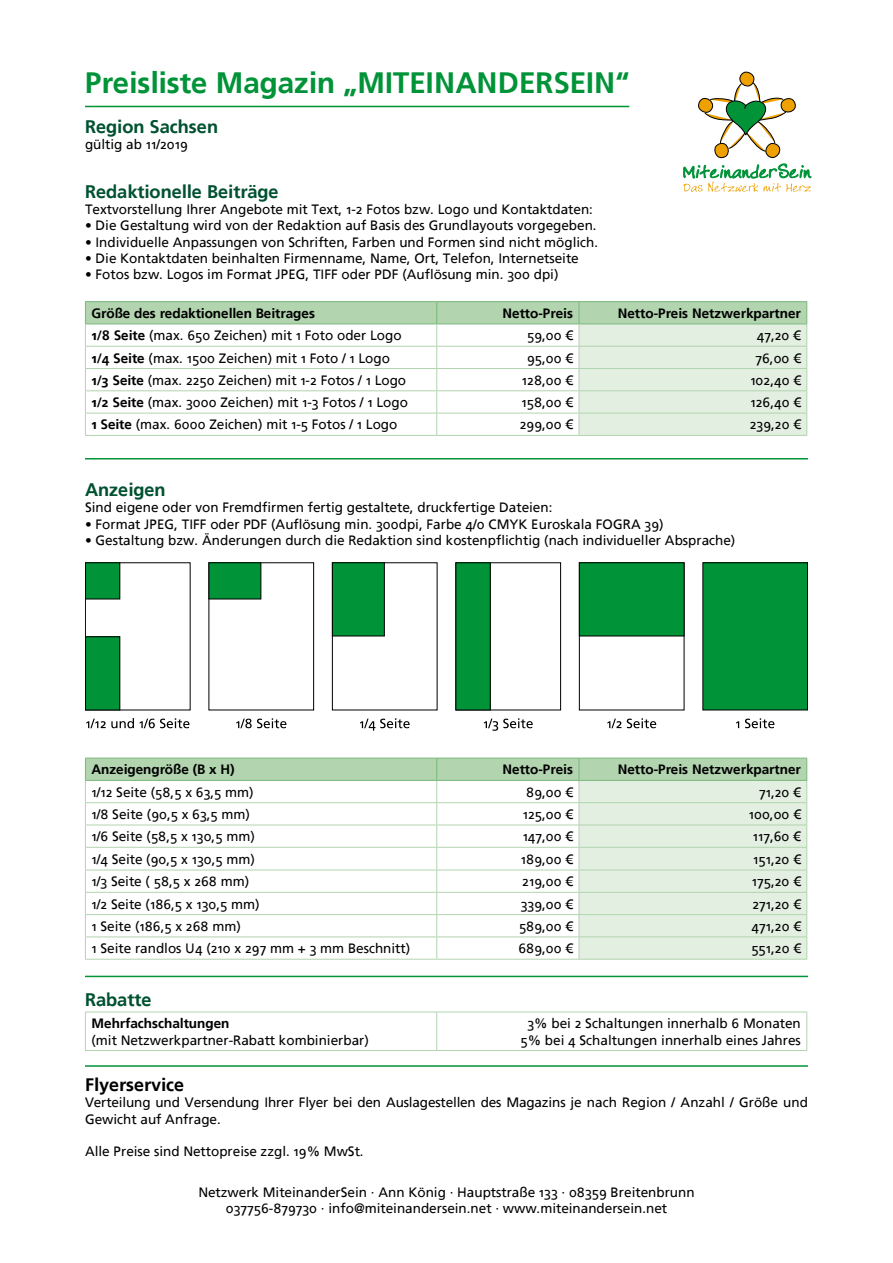
<style>
.page{position:relative;width:893px;height:1263px;background:#fff}
.page>*{position:absolute;margin:0;border:0;box-sizing:border-box;transform-origin:0 0}
.t1{font:700 29.4px "Frutiger Linotype";color:#009338}
.t2{font:700 18.15px "Frutiger Linotype";color:#005131}
.t3{font:700 18px "Frutiger Linotype";color:#000}
.t4{font:13.5px/16.2px "Frutiger Linotype";color:#000;text-align:center}
.t5{font:700 13.5px "Frutiger Linotype";color:#000}
.s1{font-weight:700}
</style>
<div class="page">
<svg style="left:683px;top:72px;width:128px;height:120px"></svg>
<hr style="left:85px;top:1012px;width:352px;height:1px;background:#b2d4af">
<hr style="left:85px;top:1012px;width:1px;height:38px;background:#b2d4af">
<hr style="left:437px;top:1012px;width:370px;height:1px;background:#b2d4af">
<hr style="left:436px;top:1012px;width:1px;height:38px;background:#b2d4af">
<hr style="left:806px;top:1012px;width:1px;height:38px;background:#b2d4af">
<hr style="left:85px;top:1050px;width:352px;height:1px;background:#b2d4af">
<hr style="left:437px;top:1050px;width:370px;height:1px;background:#b2d4af">
<hr style="left:85px;top:458px;width:723px;height:1px;background:#009338">
<hr style="left:85px;top:435px;width:352px;height:1px;background:#b2d4af">
<hr style="left:437px;top:435px;width:142px;height:1px;background:#b2d4af">
<hr style="left:579px;top:435px;width:228px;height:1px;background:#b2d4af">
<hr style="left:85px;top:301px;width:352px;height:1px;background:#79b87b">
<hr style="left:437px;top:301px;width:142px;height:1px;background:#79b87b">
<hr style="left:579px;top:301px;width:228px;height:1px;background:#79b87b">
<svg style="left:85px;top:302px;width:722px;height:133px"></svg>
<hr style="left:85px;top:324px;width:352px;height:1px;background:#79b87b">
<hr style="left:437px;top:324px;width:142px;height:1px;background:#79b87b">
<hr style="left:579px;top:324px;width:228px;height:1px;background:#79b87b">
<hr style="left:85px;top:1065px;width:723px;height:2px;background:#009338">
<hr style="left:85px;top:959px;width:352px;height:1px;background:#b2d4af">
<hr style="left:437px;top:959px;width:142px;height:1px;background:#b2d4af">
<hr style="left:579px;top:959px;width:228px;height:1px;background:#b2d4af">
<svg style="left:85px;top:758px;width:722px;height:201px"></svg>
<hr style="left:85px;top:780px;width:352px;height:1px;background:#79b87b">
<hr style="left:437px;top:780px;width:142px;height:1px;background:#79b87b">
<hr style="left:579px;top:780px;width:228px;height:1px;background:#79b87b">
<hr style="left:85px;top:976px;width:723px;height:1px;background:#009338">
<hr style="left:85px;top:106px;width:544px;height:1px;background:#009338">
<div style="left:209px;top:562px;width:105px;height:148px;border:1px solid #000"></div>
<div style="left:455px;top:562px;width:106px;height:148px;border:1px solid #000"></div>
<div style="left:579px;top:562px;width:105px;height:148px;border:1px solid #000"></div>
<div style="left:703px;top:563px;width:104px;height:147px;background:#009338"></div>
<div style="left:702px;top:562px;width:106px;height:148px;border:1px solid #000"></div>
<div style="left:579px;top:563px;width:105px;height:73px;background:#009338"></div>
<div style="left:579px;top:562px;width:105px;height:74px;border:1px solid #000"></div>
<div style="left:332px;top:563px;width:52px;height:73px;background:#009338"></div>
<div style="left:332px;top:562px;width:53px;height:74px;border:1px solid #000"></div>
<div style="left:456px;top:563px;width:34px;height:147px;background:#009338"></div>
<div style="left:455px;top:562px;width:36px;height:148px;border:1px solid #000"></div>
<div style="left:209px;top:563px;width:52px;height:36px;background:#009338"></div>
<div style="left:209px;top:562px;width:52px;height:37px;border:1px solid #000"></div>
<div style="left:85px;top:563px;width:35px;height:36px;background:#009338"></div>
<div style="left:85px;top:562px;width:35px;height:37px;border:1px solid #000"></div>
<div style="left:85px;top:637px;width:35px;height:73px;background:#009338"></div>
<div style="left:85px;top:636px;width:35px;height:74px;border:1px solid #000"></div>
<svg style="left:86px;top:718px;width:103px;height:10px"></svg>
<svg style="left:236px;top:718px;width:50px;height:10px"></svg>
<svg style="left:360px;top:718px;width:50px;height:13px"></svg>
<svg style="left:484px;top:718px;width:49px;height:13px"></svg>
<svg style="left:607px;top:719px;width:14px;height:9px"></svg>
<svg style="left:627px;top:718px;width:29px;height:10px"></svg>
<svg style="left:736px;top:721px;width:3px;height:7px"></svg>
<svg style="left:745px;top:718px;width:29px;height:10px"></svg>
<h1 class="t1" style="left:85px;top:65px;width:546px">Preisliste Magazin „MITEINANDERSEIN“</h1>
<h2 class="t2" style="left:85px;top:115px;width:135px">Region Sachsen</h2>
<p class="t4" style="left:85px;top:136px;width:104px">gültig ab 11/2019</p>
<h2 class="t2" style="left:85px;top:181px;width:195px">Redaktionelle Beiträge</h2>
<p class="t4" style="left:85px;top:201px;width:509px">Textvorstellung Ihrer Angebote mit Text, 1-2 Fotos bzw. Logo und Kontaktdaten:</p>
<p class="t4" style="left:85px;top:218px;width:513px">• Die Gestaltung wird von der Redaktion auf Basis des Grundlayouts vorgegeben.</p>
<p class="t4" style="left:85px;top:234px;width:515px">• Individuelle Anpassungen von Schriften, Farben und Formen sind nicht möglich.</p>
<p class="t4" style="left:85px;top:250px;width:495px">• Die Kontaktdaten beinhalten Firmenname, Name, Ort, Telefon, Internetseite</p>
<p class="t4" style="left:85px;top:266px;width:475px">• Fotos bzw. Logos im Format JPEG, TIFF oder PDF (Auflösung min. 300 dpi)</p>
<p class="t5" style="left:91px;top:305px;width:225px">Größe des redaktionellen Beitrages</p>
<p class="t5" style="left:502px;top:305px;width:72px">Netto-Preis</p>
<p class="t5" style="left:618px;top:305px;width:185px">Netto-Preis Netzwerkpartner</p>
<p class="t4" style="left:91px;top:327px;width:312px"><span class="s1">1/8 Seite</span> (max. 650 Zeichen) mit 1 Foto oder Logo</p>
<p class="t4" style="left:527px;top:327px;width:47px">59,00 €</p>
<p class="t4" style="left:757px;top:327px;width:45px">47,20 €</p>
<p class="t4" style="left:91px;top:350px;width:300px"><span class="s1">1/4 Seite</span> (max. 1500 Zeichen) mit 1 Foto / 1 Logo</p>
<p class="t4" style="left:527px;top:350px;width:47px">95,00 €</p>
<p class="t4" style="left:755px;top:350px;width:47px">76,00 €</p>
<p class="t4" style="left:91px;top:372px;width:316px"><span class="s1">1/3 Seite</span> (max. 2250 Zeichen) mit 1-2 Fotos / 1 Logo</p>
<p class="t4" style="left:522px;top:372px;width:53px">128,00 €</p>
<p class="t4" style="left:750px;top:372px;width:52px">102,40 €</p>
<p class="t4" style="left:91px;top:394px;width:318px"><span class="s1">1/2 Seite</span> (max. 3000 Zeichen) mit 1-3 Fotos / 1 Logo</p>
<p class="t4" style="left:521px;top:394px;width:53px">158,00 €</p>
<p class="t4" style="left:750px;top:394px;width:52px">126,40 €</p>
<p class="t4" style="left:91px;top:417px;width:307px"><span class="s1">1 Seite</span> (max. 6000 Zeichen) mit 1-5 Fotos / 1 Logo</p>
<p class="t4" style="left:520px;top:417px;width:55px">299,00 €</p>
<p class="t4" style="left:750px;top:417px;width:53px">239,20 €</p>
<h2 class="t2" style="left:85px;top:479px;width:82px">Anzeigen</h2>
<p class="t4" style="left:85px;top:500px;width:469px">Sind eigene oder von Fremdfirmen fertig gestaltete, druckfertige Dateien:</p>
<p class="t4" style="left:85px;top:516px;width:580px">• Format JPEG, TIFF oder PDF (Auflösung min. 300dpi, Farbe 4/0 CMYK Euroskala FOGRA 39)</p>
<p class="t4" style="left:85px;top:532px;width:652px">• Gestaltung bzw. Änderungen durch die Redaktion sind kostenpflichtig (nach individueller Absprache)</p>
<p class="t5" style="left:91px;top:761px;width:145px">Anzeigengröße (B x H)</p>
<p class="t5" style="left:502px;top:761px;width:72px">Netto-Preis</p>
<p class="t5" style="left:618px;top:761px;width:185px">Netto-Preis Netzwerkpartner</p>
<p class="t4" style="left:91px;top:784px;width:164px">1/12 Seite (58,5 x 63,5 mm)</p>
<p class="t4" style="left:526px;top:784px;width:48px">89,00 €</p>
<p class="t4" style="left:759px;top:784px;width:43px">71,20 €</p>
<p class="t4" style="left:91px;top:806px;width:160px">1/8 Seite (90,5 x 63,5 mm)</p>
<p class="t4" style="left:523px;top:806px;width:52px">125,00 €</p>
<p class="t4" style="left:749px;top:806px;width:53px">100,00 €</p>
<p class="t4" style="left:91px;top:828px;width:165px">1/6 Seite (58,5 x 130,5 mm)</p>
<p class="t4" style="left:523px;top:828px;width:52px">147,00 €</p>
<p class="t4" style="left:753px;top:828px;width:49px">117,60 €</p>
<p class="t4" style="left:91px;top:851px;width:165px">1/4 Seite (90,5 x 130,5 mm)</p>
<p class="t4" style="left:521px;top:851px;width:54px">189,00 €</p>
<p class="t4" style="left:753px;top:851px;width:49px">151,20 €</p>
<p class="t4" style="left:91px;top:873px;width:159px">1/3 Seite ( 58,5 x 268 mm)</p>
<p class="t4" style="left:522px;top:873px;width:52px">219,00 €</p>
<p class="t4" style="left:752px;top:873px;width:50px">175,20 €</p>
<p class="t4" style="left:91px;top:896px;width:170px">1/2 Seite (186,5 x 130,5 mm)</p>
<p class="t4" style="left:521px;top:896px;width:54px">339,00 €</p>
<p class="t4" style="left:752px;top:896px;width:50px">271,20 €</p>
<p class="t4" style="left:91px;top:918px;width:151px">1 Seite (186,5 x 268 mm)</p>
<p class="t4" style="left:519px;top:918px;width:56px">589,00 €</p>
<p class="t4" style="left:752px;top:918px;width:51px">471,20 €</p>
<p class="t4" style="left:91px;top:940px;width:320px">1 Seite randlos U4 (210 x 297 mm + 3 mm Beschnitt)</p>
<p class="t4" style="left:518px;top:940px;width:56px">689,00 €</p>
<p class="t4" style="left:751px;top:940px;width:51px">551,20 €</p>
<h2 class="t2" style="left:85px;top:988px;width:68px">Rabatte</h2>
<p class="t5" style="left:91px;top:1015px;width:139px">Mehrfachschaltungen</p>
<p class="t4" style="left:91px;top:1032px;width:279px">(mit Netzwerkpartner-Rabatt kombinierbar)</p>
<p class="t4" style="left:520px;top:1015px;width:282px">3% bei 2 Schaltungen innerhalb 6 Monaten<br>5% bei 4 Schaltungen innerhalb eines Jahres</p>
<h3 class="t3" style="left:85px;top:1074px;width:101px">Flyerservice</h3>
<p class="t4" style="left:85px;top:1094px;width:724px;text-align:left">Verteilung und Versendung Ihrer Flyer bei den Auslagestellen des Magazins je nach Region / Anzahl / Größe und<br>Gewicht auf Anfrage.</p>
<p class="t4" style="left:85px;top:1143px;width:280px">Alle Preise sind Nettopreise zzgl. 19% MwSt.</p>
<p class="t4" style="left:198px;top:1184px;width:498px">Netzwerk MiteinanderSein · Ann König · Hauptstraße 133 · 08359 Breitenbrunn<br>037756-879730 · info@miteinandersein.net · www.miteinandersein.net</p>
</div>
